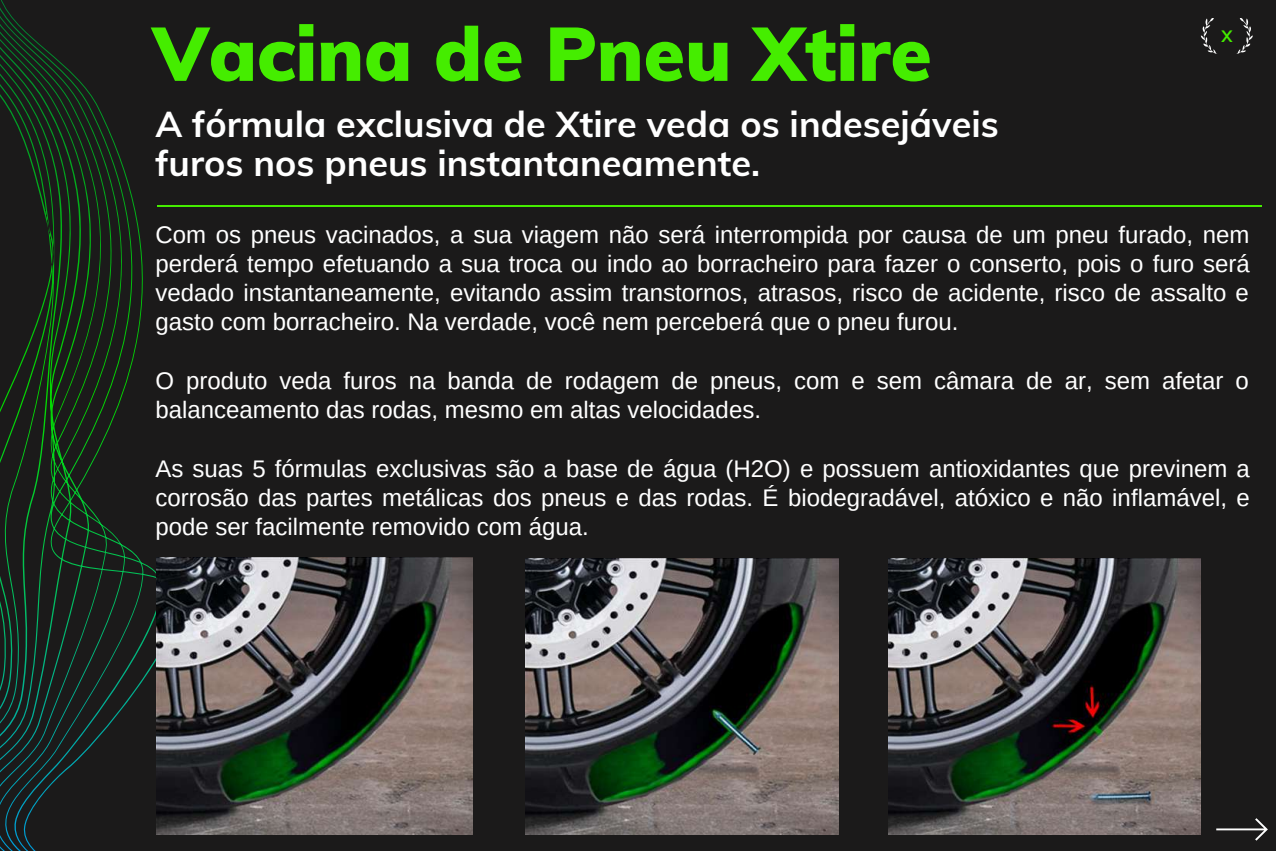
<style>
.page{position:relative;width:1276px;height:851px;background:#fff}
.page>*{position:absolute;margin:0;border:0;box-sizing:border-box;transform-origin:0 0}
.t1{font:900 75px "Muli";color:#45ed00}
.t2{font:700 36px/39.3px "Muli";color:#fff}
.t3{font:24px/29.2px "Arimo";color:#fff;text-align:justify}
.t4{font:700 16.5px "Muli";color:#45ed00}
</style>
<div class="page">
<div style="left:0;top:0;width:1275px;height:850px;background:#1b1a1a"></div>
<svg style="left:1200px;top:19px;width:16px;height:34px"></svg>
<svg style="left:1237px;top:19px;width:15px;height:34px"></svg>
<svg style="left:0;top:0;width:200px;height:850px"></svg>
<hr style="left:157px;top:206px;width:1104px;height:1px;background:#45ed00">
<img style="left:157px;top:557px;width:315px;height:277px">
<img style="left:525px;top:558px;width:313px;height:276px">
<img style="left:888px;top:558px;width:312px;height:276px">
<svg style="left:1216px;top:818px;width:51px;height:22px"></svg>
<h1 class="t1" style="left:152px;top:5px;width:780px">Vacina de Pneu Xtire</h1>
<h2 class="t2" style="left:155px;top:103px;width:844px">A fórmula exclusiva de Xtire veda os indesejáveis furos nos pneus instantaneamente.</h2>
<p class="t4" style="left:1221px;top:25px;width:13px">X</p>
<p class="t3" style="left:155px;top:220px;width:1095px">Com os pneus vacinados, a sua viagem não será interrompida por causa de um pneu furado, nem perderá tempo efetuando a sua troca ou indo ao borracheiro para fazer o conserto, pois o furo será vedado instantaneamente, evitando assim transtornos, atrasos, risco de acidente, risco de assalto e gasto com borracheiro. Na verdade, você nem perceberá que o pneu furou.</p>
<p class="t3" style="left:155px;top:366px;width:1094px">O produto veda furos na banda de rodagem de pneus, com e sem câmara de ar, sem afetar o balanceamento das rodas, mesmo em altas velocidades.</p>
<p class="t3" style="left:155px;top:453px;width:1095px">As suas 5 fórmulas exclusivas são a base de água (H2O) e possuem antioxidantes que previnem a corrosão das partes metálicas dos pneus e das rodas. É biodegradável, atóxico e não inflamável, e pode ser facilmente removido com água.</p>
</div>
